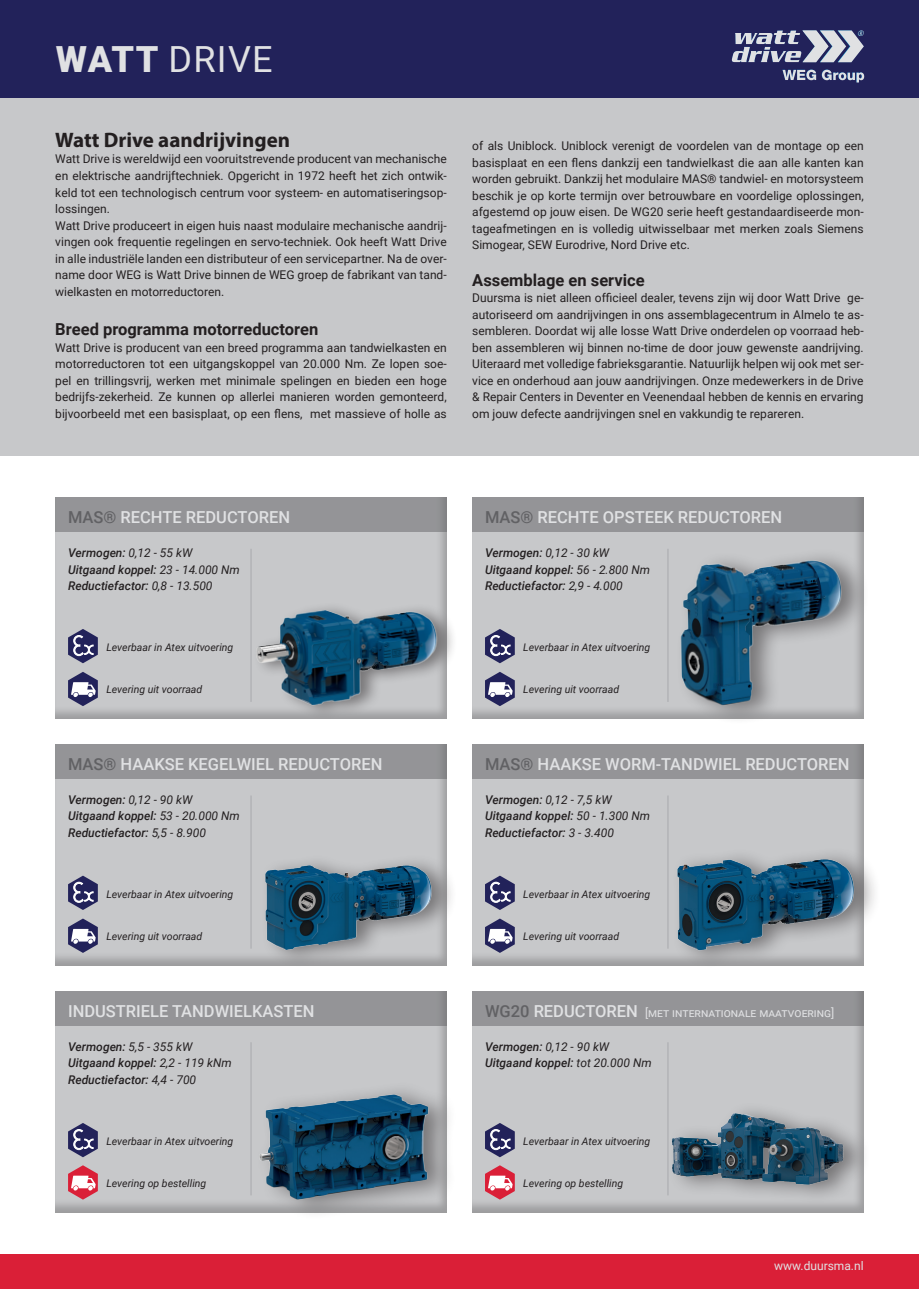
<style>
.page{position:relative;width:919px;height:1289px;background:#fff}
.page>*{position:absolute;margin:0;border:0;box-sizing:border-box;transform-origin:0 0}
.t1{font:36px "Roboto";letter-spacing:.035em;color:#e0e1e3}
.t2{font:700 21px "Myriad Pro";color:#231f20}
.serie_product{font:500 16.5px "Roboto";color:#e0e1e3}
.t3{font:700 16.5px "Roboto";color:#231f20}
.Paragraaf{font:12px/16.5px "Roboto";color:#231f20;text-align:justify}
.Levering{font:italic 500 12px "Roboto";color:#231f20}
.serie_product-2{font:12px "Roboto";color:#e0e1e3}
.Levering-2{font:italic 12px "Roboto";color:#231f20}
.Paragraaf-2{font:12px "Roboto";color:#e0e1e3}
.Levering-3{font:italic 10.5px "Roboto";color:#231f20}
.s1{font-weight:900}
.s2{color:#616164}
.s3{font-weight:400}
.s4{font-weight:500}
.s5{font-weight:500;font-size:16.5px;color:#616164}
.s6{font-weight:500;font-size:16.5px}
</style>
<div class="page">
<div style="left:0;top:98px;width:918px;height:357px;background:#c7c8ca"></div>
<div style="left:0;top:1254px;width:918px;height:34px;background:#da1f37"></div>
<div style="left:0;top:0;width:918px;height:98px;background:#22225a"></div>
<div style="left:42px;top:496px;width:407px;height:223px;background:#231f20;opacity:.25"></div>
<div style="left:55px;top:497px;width:391px;height:34px;background:#949497"></div>
<hr style="left:251px;top:549px;width:1px;height:153px;background:#a8a9ad">
<svg style="left:68px;top:671px;width:30px;height:35px"></svg>
<div style="left:54px;top:989px;width:395px;height:223px;background:#c7c8ca"></div>
<div style="left:55px;top:991px;width:391px;height:34px;background:#949497"></div>
<div style="left:471px;top:989px;width:394px;height:223px;background:#231f20;opacity:.25"></div>
<div style="left:472px;top:991px;width:391px;height:34px;background:#949497"></div>
<div style="left:471px;top:742px;width:394px;height:224px;background:#231f20;opacity:.25"></div>
<div style="left:472px;top:744px;width:391px;height:34px;background:#949497"></div>
<div style="left:42px;top:742px;width:407px;height:224px;background:#231f20;opacity:.25"></div>
<div style="left:55px;top:744px;width:391px;height:34px;background:#949497"></div>
<div style="left:471px;top:496px;width:394px;height:223px;background:#c7c8ca"></div>
<div style="left:472px;top:497px;width:391px;height:34px;background:#949497"></div>
<hr style="left:667px;top:795px;width:1px;height:153px;background:#a8a9ad">
<hr style="left:667px;top:1042px;width:1px;height:153px;background:#a8a9ad">
<svg style="left:68px;top:1165px;width:30px;height:34px"></svg>
<svg style="left:485px;top:1165px;width:29px;height:34px"></svg>
<hr style="left:251px;top:795px;width:1px;height:153px;background:#a8a9ad">
<hr style="left:251px;top:1042px;width:1px;height:153px;background:#a8a9ad">
<div style="left:253px;top:601px;width:205px;height:119px;background:#231f20;opacity:.49"></div>
<img style="left:248px;top:584px;width:201px;height:136px">
<div style="left:675px;top:547px;width:194px;height:178px;background:#fff"></div>
<img style="left:646px;top:520px;width:218px;height:199px">
<div style="left:260px;top:854px;width:198px;height:114px;background:#231f20;opacity:.49"></div>
<img style="left:252px;top:839px;width:190px;height:129px">
<img style="left:648px;top:824px;width:224px;height:142px">
<div style="left:254px;top:1080px;width:203px;height:140px;background:#231f20;opacity:.49"></div>
<img style="left:238px;top:1074px;width:206px;height:146px">
<div style="left:667px;top:1100px;width:203px;height:104px;background:#231f20;opacity:.49"></div>
<img style="left:664px;top:1106px;width:186px;height:84px">
<svg style="left:68px;top:629px;width:30px;height:34px"></svg>
<svg style="left:485px;top:672px;width:29px;height:34px"></svg>
<svg style="left:485px;top:918px;width:29px;height:34px"></svg>
<svg style="left:485px;top:629px;width:29px;height:34px"></svg>
<svg style="left:485px;top:875px;width:29px;height:35px"></svg>
<svg style="left:485px;top:1122px;width:29px;height:35px"></svg>
<svg style="left:68px;top:918px;width:30px;height:34px"></svg>
<svg style="left:68px;top:875px;width:30px;height:35px"></svg>
<svg style="left:68px;top:1123px;width:30px;height:34px"></svg>
<svg style="left:731px;top:30px;width:132px;height:32px"></svg>
<svg style="left:782px;top:69px;width:82px;height:13px"></svg>
<h1 class="t1" style="left:56px;top:34px;width:218px"><span class="s1">WATT</span> DRIVE</h1>
<p class="t2" style="left:55px;top:126px;width:236px">Watt Drive aandrijvingen</p>
<p class="Paragraaf" style="left:55px;top:150px;width:393px">Watt Drive is wereldwijd een vooruitstrevende producent van mechanische en elektrische aandrijftechniek. Opgericht in 1972 heeft het zich ontwik&shy;keld tot een technologisch centrum voor systeem- en automatiseringsop&shy;lossingen.</p>
<p class="Paragraaf" style="left:55px;top:216px;width:393px">Watt Drive produceert in eigen huis naast modulaire mechanische aandrij&shy;vingen ook frequentie regelingen en servo-techniek. Ook heeft Watt Drive in alle industriële landen een distributeur of een servicepartner. Na de over&shy;name door WEG is Watt Drive binnen de WEG groep de fabrikant van tand&shy;wielkasten en motorreductoren.</p>
<h3 class="t3" style="left:55px;top:318px;width:264px">Breed programma motorreductoren</h3>
<p class="Paragraaf" style="left:55px;top:339px;width:393px">Watt Drive is producent van een breed programma aan tandwielkasten en motorreductoren tot een uitgangskoppel van 20.000 Nm. Ze lopen soe&shy;pel en trillingsvrij, werken met minimale spelingen en bieden een hoge bedrijfs-zekerheid. Ze kunnen op allerlei manieren worden gemonteerd, bijvoorbeeld met een basisplaat, op een flens, met massieve of holle as</p>
<p class="Paragraaf" style="left:472px;top:137px;width:393px">of als Uniblock. Uniblock verenigt de voordelen van de montage op een basisplaat en een flens dankzij een tandwielkast die aan alle kanten kan worden gebruikt. Dankzij het modulaire MAS® tandwiel- en motorsysteem beschik je op korte termijn over betrouwbare en voordelige oplossingen, afgestemd op jouw eisen. De WG20 serie heeft gestandaardiseerde mon&shy;tageafmetingen en is volledig uitwisselbaar met merken zoals Siemens Simogear, SEW Eurodrive, Nord Drive etc.</p>
<h3 class="t3" style="left:472px;top:268px;width:174px">Assemblage en service</h3>
<p class="Paragraaf" style="left:472px;top:289px;width:393px">Duursma is niet alleen officieel dealer, tevens zijn wij door Watt Drive ge&shy;autoriseerd om aandrijvingen in ons assemblagecentrum in Almelo te as&shy;sembleren. Doordat wij alle losse Watt Drive onderdelen op voorraad heb&shy;ben assembleren wij binnen no-time de door jouw gewenste aandrijving.<br>Uiteraard met volledige fabrieksgarantie. Natuurlijk helpen wij ook met ser&shy;vice en onderhoud aan jouw aandrijvingen. Onze medewerkers in de Drive &amp; Repair Centers in Deventer en Veenendaal hebben de kennis en ervaring om jouw defecte aandrijvingen snel en vakkundig te repareren.</p>
<p class="serie_product" style="left:68px;top:506px;width:223px"><span class="s2">MAS®</span> RECHTE REDUCTOREN</p>
<p class="Levering" style="left:68px;top:544px;width:126px">Vermogen: <span class="s3">0,12 - 55 kW</span></p>
<p class="Levering" style="left:68px;top:561px;width:173px">Uitgaand koppel: <span class="s3">23 - 14.000 Nm</span></p>
<p class="Levering" style="left:68px;top:577px;width:146px">Reductiefactor: <span class="s3">0,8 - 13.500</span></p>
<p class="serie_product" style="left:485px;top:506px;width:299px"><span class="s2">MAS®</span> RECHTE OPSTEEK REDUCTOREN</p>
<p class="Levering" style="left:485px;top:544px;width:126px">Vermogen: <span class="s3">0,12 - 30 kW</span></p>
<p class="Levering" style="left:485px;top:561px;width:166px">Uitgaand koppel: <span class="s3">56 - 2.800 Nm</span></p>
<p class="Levering" style="left:485px;top:577px;width:139px">Reductiefactor: <span class="s3">2,9 - 4.000</span></p>
<p class="Levering-3" style="left:106px;top:639px;width:128px">Leverbaar in Atex uitvoering</p>
<p class="Levering-3" style="left:523px;top:639px;width:128px">Leverbaar in Atex uitvoering</p>
<p class="Levering-3" style="left:106px;top:682px;width:97px">Levering uit voorraad</p>
<p class="Levering-3" style="left:523px;top:682px;width:97px">Levering uit voorraad</p>
<p class="serie_product" style="left:68px;top:752px;width:316px"><span class="s2">MAS®</span> HAAKSE KEGELWIEL REDUCTOREN</p>
<p class="serie_product" style="left:485px;top:752px;width:366px"><span class="s2">MAS®</span> HAAKSE WORM-TANDWIEL REDUCTOREN</p>
<p class="Levering" style="left:68px;top:791px;width:126px">Vermogen: <span class="s3">0,12 - 90 kW</span></p>
<p class="Levering" style="left:68px;top:807px;width:173px">Uitgaand koppel: <span class="s3">53 - 20.000 Nm</span></p>
<p class="Levering" style="left:68px;top:824px;width:139px">Reductiefactor: <span class="s3">5,5 - 8.900</span></p>
<p class="Levering-2" style="left:485px;top:791px;width:128px"><span class="s4">Vermogen:</span> 0,12 - 7,5 kW</p>
<p class="Levering" style="left:485px;top:807px;width:166px">Uitgaand koppel: <span class="s3">50 - 1.300 Nm</span></p>
<p class="Levering" style="left:485px;top:824px;width:130px">Reductiefactor: <span class="s3">3 - 3.400</span></p>
<p class="Levering-3" style="left:106px;top:886px;width:128px">Leverbaar in Atex uitvoering</p>
<p class="Levering-3" style="left:523px;top:886px;width:128px">Leverbaar in Atex uitvoering</p>
<p class="Levering-3" style="left:106px;top:928px;width:97px">Levering uit voorraad</p>
<p class="Levering-3" style="left:523px;top:928px;width:97px">Levering uit voorraad</p>
<p class="serie_product" style="left:68px;top:999px;width:248px">INDUSTRIELE TANDWIELKASTEN</p>
<p class="Levering" style="left:68px;top:1037px;width:126px">Vermogen: <span class="s3">5,5 - 355 kW</span></p>
<p class="Levering" style="left:68px;top:1054px;width:165px">Uitgaand koppel: <span class="s3">2,2 - 119 kNm</span></p>
<p class="Levering" style="left:68px;top:1070px;width:130px">Reductiefactor: <span class="s3">4,4 - 700</span></p>
<p class="serie_product-2" style="left:485px;top:1004px;width:351px"><span class="s5">WG20</span> <span class="s6">REDUCTOREN</span> [met internationale maatvoering]</p>
<p class="Levering" style="left:485px;top:1037px;width:126px">Vermogen: <span class="s3">0,12 - 90 kW</span></p>
<p class="Levering" style="left:485px;top:1054px;width:168px">Uitgaand koppel: <span class="s3">tot 20.000 Nm</span></p>
<p class="Levering-3" style="left:106px;top:1133px;width:128px">Leverbaar in Atex uitvoering</p>
<p class="Levering-3" style="left:523px;top:1133px;width:128px">Leverbaar in Atex uitvoering</p>
<p class="Levering-3" style="left:106px;top:1175px;width:101px">Levering op bestelling</p>
<p class="Levering-3" style="left:523px;top:1175px;width:101px">Levering op bestelling</p>
<p class="Paragraaf-2" style="left:774px;top:1256px;width:91px">www.duursma.nl</p>
</div>
